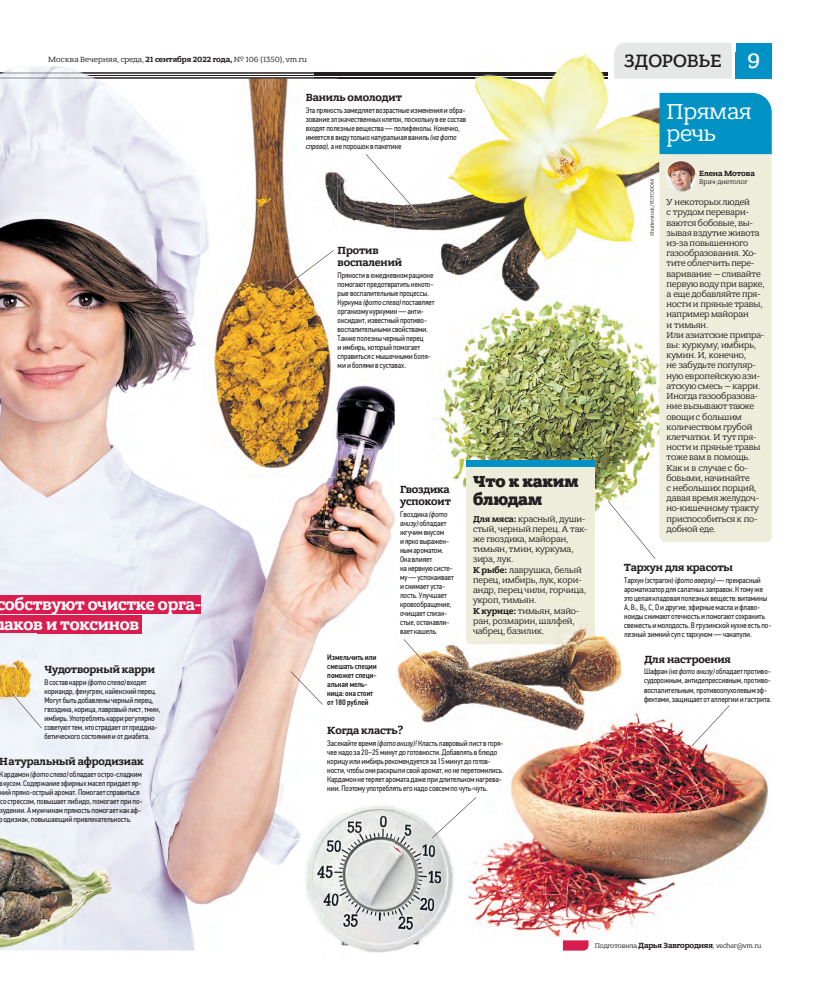
<style>
.page{position:relative;width:820px;height:993px;background:#fff}
.page>*{position:absolute;margin:0;border:0;box-sizing:border-box;transform-origin:0 0}
.t1{font:23px/22px "Bandera Pro";letter-spacing:-.01em;color:#fff}
.t2{font:500 22px "Bandera Pro";color:#fff}
.t3{font:500 19px "Bandera Pro";letter-spacing:-.03em;color:#221e1f}
.t4{font:700 17px/20px "Bandera Pro";letter-spacing:-.01em;color:#fff}
.t5{font:800 17px/18px "Bandera Pro";letter-spacing:-.01em;color:#231f20}
.t6{font:700 11px/12px "Bandera Pro";letter-spacing:-.01em;color:#231f20}
.t7{font:9px/10.2px "Bandera Pro";letter-spacing:-.015em;color:#231f20}
.t8{font:9px/10.2px "Bandera Pro";letter-spacing:-.01em;color:#221e1a}
.t9{font:8px/9px "PF Din Text Cond Pro";letter-spacing:-.01em;color:#231f20}
.t10{font:500 8px/9px "PF Din Text Cond Pro";letter-spacing:-.01em;color:#231f20}
.t11{font:8px "Bandera Pro";color:#231f20}
.t12{font:700 8px "Bandera Pro";letter-spacing:-.01em;color:#231f20}
.t13{font:7px "Bandera Pro";letter-spacing:-.02em;color:#231f20}
.t14{font:5px "Bandera Pro";letter-spacing:-.005em;color:#231f20}
.s1{font-weight:700}
.s2{font-style:italic}
.s3{font-weight:700;font-size:8px}
</style>
<div class="page">
<svg style="left:614px;top:43px;width:117px;height:9px"></svg>
<div style="left:735px;top:43px;width:36px;height:35px;background:#0092c4"></div>
<img style="left:0;top:66px;width:314px;height:35px">
<img style="left:0;top:101px;width:217px;height:566px">
<img style="left:324px;top:380px;width:70px;height:247px">
<img style="left:217px;top:483px;width:107px;height:416px">
<img style="left:37px;top:667px;width:180px;height:35px">
<img style="left:119px;top:702px;width:98px;height:248px">
<img style="left:0;top:72px;width:314px;height:1px">
<img style="left:0;top:75px;width:314px;height:3px">
<img style="left:394px;top:52px;width:351px;height:235px">
<div style="left:614px;top:52px;width:117px;height:26px;background:#e6e8e7"></div>
<img style="left:735px;top:52px;width:10px;height:26px">
<div style="left:624px;top:54px;width:96px;height:16px;background:#e6e8e7"></div>
<img style="left:314px;top:72px;width:80px;height:156px">
<svg style="left:394px;top:94px;width:7px;height:9px"></svg>
<img style="left:337px;top:94px;width:57px;height:9px">
<img style="left:337px;top:107px;width:128px;height:7px">
<img style="left:337px;top:118px;width:129px;height:6px">
<img style="left:337px;top:125px;width:123px;height:7px">
<img style="left:337px;top:136px;width:92px;height:6px">
<img style="left:337px;top:145px;width:28px;height:5px">
<img style="left:394px;top:283px;width:39px;height:4px">
<img style="left:200px;top:79px;width:137px;height:398px">
<img style="left:314px;top:79px;width:23px;height:237px">
<svg style="left:306px;top:94px;width:8px;height:56px"></svg>
<img style="left:314px;top:143px;width:15px;height:7px">
<svg style="left:329px;top:145px;width:8px;height:5px"></svg>
<img style="left:438px;top:287px;width:221px;height:243px">
<div style="left:466px;top:466px;width:128px;height:157px;background:#eeeddb"></div>
<div style="left:466px;top:460px;width:129px;height:6px;background:#0092c4"></div>
<img style="left:388px;top:623px;width:235px;height:100px">
<img style="left:466px;top:623px;width:128px;height:21px">
<img style="left:473px;top:623px;width:101px;height:2px">
<img style="left:473px;top:626px;width:70px;height:10px">
<div style="left:659px;top:154px;width:112px;height:388px;background:#eeeddb"></div>
<div style="left:659px;top:93px;width:112px;height:61px;background:#0092c4"></div>
<img style="left:665px;top:161px;width:31px;height:31px;border-radius:50%">
<svg style="left:563px;top:940px;width:25px;height:10px"></svg>
<img style="left:0;top:697px;width:119px;height:254px">
<img style="left:361px;top:806px;width:93px;height:147px">
<img style="left:301px;top:799px;width:93px;height:151px">
<img style="left:468px;top:705px;width:302px;height:232px">
<img style="left:468px;top:691px;width:155px;height:48px">
<div style="left:0;top:595px;width:201px;height:18px;background:#d91d4f"></div>
<div style="left:0;top:615px;width:142px;height:18px;background:#d91d4f"></div>
<img style="left:0;top:633px;width:37px;height:78px">
<svg style="left:12px;top:693px;width:30px;height:35px"></svg>
<svg style="left:432px;top:796px;width:44px;height:41px"></svg>
<svg style="left:691px;top:705px;width:38px;height:41px"></svg>
<svg style="left:608px;top:501px;width:47px;height:57px"></svg>
<svg style="left:403px;top:639px;width:23px;height:25px"></svg>
<svg style="left:290px;top:671px;width:32px;height:33px"></svg>
<svg style="left:365px;top:145px;width:52px;height:68px"></svg>
<svg style="left:279px;top:250px;width:54px;height:41px"></svg>
<p class="t11" style="left:48px;top:55px;width:260px">Москва Вечерняя, среда, <span class="s1">21 сентября 2022 года,</span> № 106 (1350), vm.ru</p>
<h2 class="t2" style="left:746px;top:47px;width:15px">9</h2>
<h3 class="t3" style="left:624px;top:49px;width:99px">ЗДОРОВЬЕ</h3>
<h3 class="t4" style="left:4px;top:594px;width:198px;text-indent:-8px">собствуют очистке орга&shy;аков и токсинов</h3>
<h3 class="t6" style="left:44px;top:663px;width:112px">Чудотворный карри</h3>
<p class="t9" style="left:44px;top:678px;width:117px">В состав карри <span class="s2">(фото слева)</span> входят кориандр, фенугрек, кайенский перец.<br>Могут быть добавленычерный перец, гвоздика, корица, лавровыйлист, тмин, имбирь. Употреблять карри регулярно советуюттем, кто страдает от преддиа&shy;бетического состояния и от диабета.</p>
<h3 class="t6" style="left:0;top:755px;width:145px">Натуральный афродизиак</h3>
<p class="t9" style="left:0;top:769px;width:144px">Кардамон <span class="s2">(фото слева)</span> обладает остро-сладким вкусом. Содержание эфирныхмасел придает яр&shy;кий пряно-острый аромат. Помогаетсправиться со стрессом, повышает либидо, помогает при по&shy;худении. Амужчинампряность помогает как аф&shy;родизиак, повышающий привлекательность.</p>
<h3 class="t6" style="left:305px;top:92px;width:98px">Ваниль омолодит</h3>
<p class="t9" style="left:305px;top:106px;width:162px">Эта пряность замедляет возрастные изменения и обра&shy;зование злокачественных клеток, поскольку в ее состав входят полезные вещества — полифенолы. Конечно, имеется в видутолько натуральная ваниль <span class="s2">(нафото справа),</span> а не порошок в пакетике</p>
<h3 class="t6" style="left:337px;top:245px;width:66px">Против воспалений</h3>
<p class="t9" style="left:337px;top:271px;width:98px">Пряности в ежедневномрационе помогают предотвратить неко - рые воспалительные процессы.<br>Куркума <span class="s2">(фото слева)</span> поставляет организму куркумин — анти&shy;оксидант, известный противо&shy;воспалительными свойствами.<br>Также полезнычерный перец<br>и имбирь, который помогает справиться смышечными боля&shy;ми и болями в суставах.</p>
<p class="t9" style="left:424px;top:280px;width:7px">то</p>
<p class="t10" style="left:327px;top:653px;width:51px">Измельчить или смешать специи поможет специ&shy;альная мель&shy;ница: она стоит от 180 рублей</p>
<h3 class="t6" style="left:400px;top:483px;width:52px">Гвоздика успокоит</h3>
<p class="t9" style="left:400px;top:510px;width:55px">Гвоздика <span class="s2">(фото внизу)</span> обладает жгучимвкусом<br>и ярко выражен&shy;нымароматом.<br>Она влияет<br>на нервнуюсисте&shy;му — успокаивает и снимаетуста&shy;лость. Улучшает кровообращение, очищаетслизи&shy;стые, останавли&shy;вает кашель.</p>
<h3 class="t5" style="left:473px;top:473px;width:107px">Что к каким блюдам</h3>
<p class="t7" style="left:473px;top:513px;width:116px"><span class="s1">Для мяса:</span> красный, души&shy;стый, черный перец. А так&shy;же гвоздика, майоран, тимьян, тмин, куркума, зира, лук.<br><span class="s1">К рыбе:</span> лаврушка, белый перец, имбирь, лук, кори&shy;андр, перец чили, горчица, укроп, тимьян.<br><span class="s1">К курице:</span> тимьян, майо-</p>
<p class="t8" style="left:473px;top:615px;width:103px">ран, розмарин, шалфей, чабрец, базилик.</p>
<h3 class="t6" style="left:327px;top:724px;width:77px">Когда класть?</h3>
<p class="t9" style="left:327px;top:739px;width:178px">Засекайте время <span class="s2">(фото внизу)!</span> Класть лавровый лист в горя&shy;чее надо за 20–25 минут до готовности. Добавлять в блюдо корицу или имбирь рекомендуется за 15 минут до готов&shy;ности, чтобыони раскрыли свой аромат, но не перетомились.<br>Кардамон не теряет аромата даже при длительномнагрева&shy;нии. Поэтомуупотреблять его надо совсемпо чуть-чуть.</p>
<p class="t14" style="left:649px;top:236px;width:58px;rotate:-90deg">Shu erstock/FOTODOM</p>
<h1 class="t1" style="left:666px;top:101px;width:87px">Прямая речь</h1>
<p class="t12" style="left:699px;top:168px;width:57px">Елена Мотова</p>
<p class="t13" style="left:699px;top:177px;width:50px">Врач-диетолог</p>
<p class="t7" style="left:666px;top:198px;width:100px">У некоторых людей<br>с трудом перевари&shy;ваются бобовые, вы&shy;зывая вздутие живота из-за повышенного газообразования. Хо&shy;тите облегчить пере&shy;варивание — сливайте первую воду при варке, а еще добавляйте пря&shy;ности и пряные травы, например майоран<br>и тимьян.<br>Или азиатские припра&shy;вы: куркуму, имбирь, кумин. И, конечно,<br>не забудьте популяр&shy;ную европейскую ази&shy;атскую смесь — карри.<br>Иногда газообразова&shy;ние вызывают также овощи с большим количеством грубой клетчатки. И тут пря&shy;ности и пряные травы тоже вам в помощь.<br>Как и в случае с бо&shy;бовыми, начинайте<br>с небольших порций, давая время желудоч&shy;но-кишечному тракту приспособиться к по&shy;добной еде.</p>
<h3 class="t6" style="left:624px;top:561px;width:110px">Тархун для красоты</h3>
<p class="t9" style="left:624px;top:576px;width:149px">Тархун (эстрагон) <span class="s2">(фото вверху)</span> — прекрасный ароматизатор для салатныхзаправок. К томуже это целая кладовая полезных веществ: витамины А, В<sub>1</sub>, В<sub>2</sub>, С, D и другие, эфирныемасла ифлаво&shy;ноидыснимают отечность и помогаютсохранить свежесть имолодость. В грузинской кухне есть по&shy;лезный зимний суп стархуном — чакапули.</p>
<h3 class="t6" style="left:643px;top:653px;width:88px">Для настроения</h3>
<p class="t9" style="left:643px;top:667px;width:129px">Шафран <span class="s2">(нафото внизу)</span> обладает противо&shy;судорожным, антидепрессивным, противо&shy;воспалительным, противоопухолевымэф&shy;фектами, защищает от аллергии и гастрита.</p>
<p class="t13" style="left:594px;top:941px;width:168px">Подготовила <span class="s3">Дарья Завгородняя</span>; vecher@vm.ru</p>
</div>
